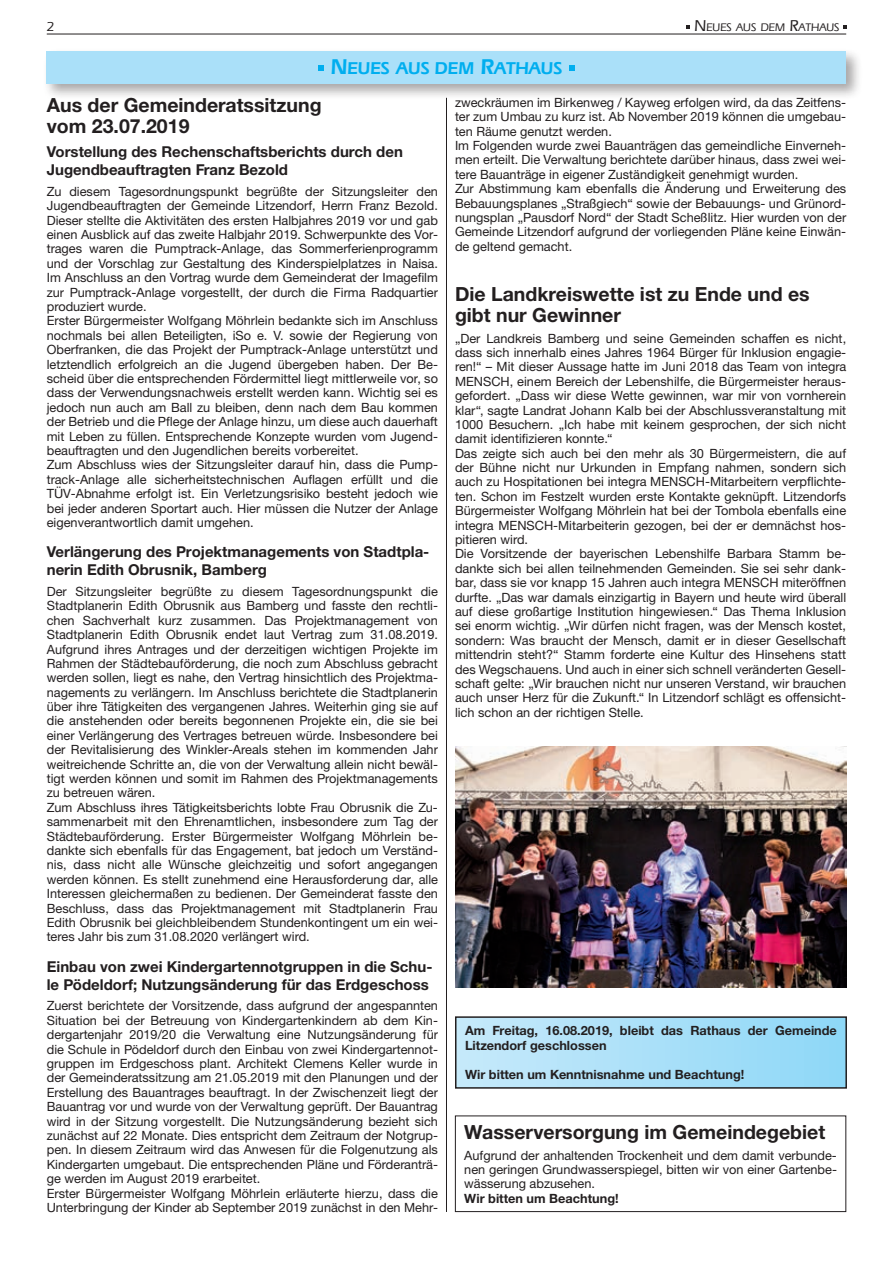
<style>
.page{position:relative;width:893px;height:1263px;background:#fff}
.page>*{position:absolute;margin:0;border:0;box-sizing:border-box;transform-origin:0 0}
.t1{font:700 19.5px/21px "Helvetica Neue LTW1 G";color:#231f20}
.t2{font:600 18px "Eras IT Cby BT";color:#00aeef}
.t3{font:700 15px/18px "Helvetica Neue LTW1 G";color:#231f20}
.t4{font:500 13.5px "Eras IT Cby BT";color:#231f20}
.t5{font:12.75px/14.4px "Helvetica Neue LTW1 G";color:#231f20}
.t6{font:700 12.75px/14.4px "Helvetica Neue LTW1 G";color:#231f20}
.t7{font:500 11.55px "Eras IT Cby BT";color:#231f20}
.s1{font-size:16.5px}
.s2{font-size:22.5px}
</style>
<div class="page">
<hr style="left:47px;top:34px;width:799px;height:1px;background:#231f20">
<hr style="left:446px;top:98px;width:1px;height:1114px;background:#231f20">
<svg style="left:687px;top:25px;width:3px;height:4px"></svg>
<svg style="left:844px;top:25px;width:3px;height:4px"></svg>
<div style="left:43px;top:47px;width:820px;height:53px;background:#231f20;opacity:.4"></div>
<div style="left:47px;top:51px;width:799px;height:33px;background:#aae0f9"></div>
<svg style="left:318px;top:65px;width:6px;height:6px"></svg>
<svg style="left:569px;top:65px;width:6px;height:6px"></svg>
<img style="left:455px;top:746px;width:391px;height:242px">
<div style="left:455px;top:1115px;width:391px;height:97px;border:1px solid #231f20"></div>
<div style="left:456px;top:1017px;width:390px;height:71px;background:linear-gradient(to right,#c7e9fa,#8ed7f7)"></div>
<div style="left:455px;top:1016px;width:392px;height:73px;border:2px solid #231f20"></div>
<p class="t4" style="left:47px;top:18px;width:9px">2</p>
<p class="t7" style="left:695px;top:21px;width:146px"><span class="s1">N</span>EUES AUS DEM <span class="s1">R</span>ATHAUS</p>
<h2 class="t2" style="left:331px;top:57px;width:233px"><span class="s2">N</span>EUES AUS DEM <span class="s2">R</span>ATHAUS</h2>
<h1 class="t1" style="left:47px;top:94px;width:276px">Aus der Gemeinderatssitzung vom 23.07.2019</h1>
<p class="t3" style="left:47px;top:143px;width:358px">Vorstellung des Rechenschaftsberichts durch den<br>Jugendbeauftragten Franz Bezold</p>
<p class="t5" style="left:47px;top:184px;width:393px">Zu diesem Tagesordnungspunkt begrüßte der Sitzungsleiter den Jugendbeauftragten der Gemeinde Litzendorf, Herrn Franz Bezold.<br>Dieser stellte die Aktivitäten des ersten Halbjahres 2019 vor und gab einen Ausblick auf das zweite Halbjahr 2019. Schwerpunkte des Vor&shy;trages waren die Pumptrack-Anlage, das Sommerferienprogramm und der Vorschlag zur Gestaltung des Kinderspielplatzes in Naisa.<br>Im Anschluss an den Vortrag wurde dem Gemeinderat der Imagefilm zur Pumptrack-Anlage vorgestellt, der durch die Firma Radquartier produziert wurde.<br>Erster Bürgermeister Wolfgang Möhrlein bedankte sich im Anschluss nochmals bei allen Beteiligten, iSo e. V. sowie der Regierung von Oberfranken, die das Projekt der Pumptrack-Anlage unterstützt und letztendlich erfolgreich an die Jugend übergeben haben. Der Be&shy;scheid über die entsprechenden Fördermittel liegt mittlerweile vor, so dass der Verwendungsnachweis erstellt werden kann. Wichtig sei es jedoch nun auch am Ball zu bleiben, denn nach dem Bau kommen der Betrieb und die Pflege der Anlage hinzu, um diese auch dauerhaft mit Leben zu füllen. Entsprechende Konzepte wurden vom Jugend&shy;beauftragten und den Jugendlichen bereits vorbereitet.<br>Zum Abschluss wies der Sitzungsleiter darauf hin, dass die Pump&shy;track-Anlage alle sicherheitstechnischen Auflagen erfüllt und die TÜV-Abnahme erfolgt ist. Ein Verletzungsrisiko besteht jedoch wie bei jeder anderen Sportart auch. Hier müssen die Nutzer der Anlage eigenverantwortlich damit umgehen.</p>
<p class="t3" style="left:47px;top:543px;width:384px">Verlängerung des Projektmanagements von Stadtpla&shy;nerin Edith Obrusnik, Bamberg</p>
<p class="t5" style="left:47px;top:584px;width:393px">Der Sitzungsleiter begrüßte zu diesem Tagesordnungspunkt die Stadtplanerin Edith Obrusnik aus Bamberg und fasste den rechtli&shy;chen Sachverhalt kurz zusammen. Das Projektmanagement von Stadtplanerin Edith Obrusnik endet laut Vertrag zum 31.08.2019.<br>Aufgrund ihres Antrages und der derzeitigen wichtigen Projekte im Rahmen der Städtebauförderung, die noch zum Abschluss gebracht werden sollen, liegt es nahe, den Vertrag hinsichtlich des Projektma&shy;nagements zu verlängern. Im Anschluss berichtete die Stadtplanerin über ihre Tätigkeiten des vergangenen Jahres. Weiterhin ging sie auf die anstehenden oder bereits begonnenen Projekte ein, die sie bei einer Verlängerung des Vertrages betreuen würde. Insbesondere bei der Revitalisierung des Winkler-Areals stehen im kommenden Jahr weitreichende Schritte an, die von der Verwaltung allein nicht bewäl&shy;tigt werden können und somit im Rahmen des Projektmanagements zu betreuen wären.<br>Zum Abschluss ihres Tätigkeitsberichts lobte Frau Obrusnik die Zu&shy;sammenarbeit mit den Ehrenamtlichen, insbesondere zum Tag der Städtebauförderung. Erster Bürgermeister Wolfgang Möhrlein be&shy;dankte sich ebenfalls für das Engagement, bat jedoch um Verständ&shy;nis, dass nicht alle Wünsche gleichzeitig und sofort angegangen werden können. Es stellt zunehmend eine Herausforderung dar, alle Interessen gleichermaßen zu bedienen. Der Gemeinderat fasste den Beschluss, dass das Projektmanagement mit Stadtplanerin Frau Edith Obrusnik bei gleichbleibendem Stundenkontingent um ein wei&shy;teres Jahr bis zum 31.08.2020 verlängert wird.</p>
<p class="t3" style="left:47px;top:957px;width:387px">Einbau von zwei Kindergartennotgruppen in die Schu&shy;le Pödeldorf; Nutzungsänderung für das Erdgeschoss</p>
<p class="t5" style="left:47px;top:998px;width:393px">Zuerst berichtete der Vorsitzende, dass aufgrund der angespannten Situation bei der Betreuung von Kindergartenkindern ab dem Kin&shy;dergartenjahr 2019/20 die Verwaltung eine Nutzungsänderung für die Schule in Pödeldorf durch den Einbau von zwei Kindergartennot&shy;gruppen im Erdgeschoss plant. Architekt Clemens Keller wurde in der Gemeinderatssitzung am 21.05.2019 mit den Planungen und der Erstellung des Bauantrages beauftragt. In der Zwischenzeit liegt der Bauantrag vor und wurde von der Verwaltung geprüft. Der Bauantrag wird in der Sitzung vorgestellt. Die Nutzungsänderung bezieht sich zunächst auf 22 Monate. Dies entspricht dem Zeitraum der Notgrup&shy;pen. In diesem Zeitraum wird das Anwesen für die Folgenutzung als Kindergarten umgebaut. Die entsprechenden Pläne und Förderanträ&shy;ge werden im August 2019 erarbeitet.<br>Erster Bürgermeister Wolfgang Möhrlein erläuterte hierzu, dass die Unterbringung der Kinder ab September 2019 zunächst in den Mehr-</p>
<p class="t5" style="left:455px;top:95px;width:393px">zweckräumen im Birkenweg / Kayweg erfolgen wird, da das Zeitfens&shy;ter zum Umbau zu kurz ist. Ab November 2019 können die umgebau&shy;ten Räume genutzt werden.<br>Im Folgenden wurde zwei Bauanträgen das gemeindliche Einverneh&shy;men erteilt. Die Verwaltung berichtete darüber hinaus, dass zwei wei&shy;tere Bauanträge in eigener Zuständigkeit genehmigt wurden.<br>Zur Abstimmung kam ebenfalls die Änderung und Erweiterung des Bebauungsplanes „Straßgiech“ sowie der Bebauungs- und Grünord&shy;nungsplan „Pausdorf Nord“ der Stadt Scheßlitz. Hier wurden von der Gemeinde Litzendorf aufgrund der vorliegenden Pläne keine Einwän&shy;de geltend gemacht.</p>
<h1 class="t1" style="left:455px;top:283px;width:356px">Die Landkreiswette ist zu Ende und es gibt nur Gewinner</h1>
<p class="t5" style="left:455px;top:331px;width:393px">„Der Landkreis Bamberg und seine Gemeinden schaffen es nicht, dass sich innerhalb eines Jahres 1964 Bürger für Inklusion engagie&shy;ren!“ – Mit dieser Aussage hatte im Juni 2018 das Team von integra MENSCH, einem Bereich der Lebenshilfe, die Bürgermeister heraus&shy;gefordert. „Dass wir diese Wette gewinnen, war mir von vornherein klar“, sagte Landrat Johann Kalb bei der Abschlussveranstaltung mit 1000 Besuchern. „Ich habe mit keinem gesprochen, der sich nicht damit identifizieren konnte.“<br>Das zeigte sich auch bei den mehr als 30 Bürgermeistern, die auf der Bühne nicht nur Urkunden in Empfang nahmen, sondern sich auch zu Hospitationen bei integra MENSCH-Mitarbeitern verpflichte&shy;ten. Schon im Festzelt wurden erste Kontakte geknüpft. Litzendorfs Bürgermeister Wolfgang Möhrlein hat bei der Tombola ebenfalls eine integra MENSCH-Mitarbeiterin gezogen, bei der er demnächst hos&shy;pitieren wird.<br>Die Vorsitzende der bayerischen Lebenshilfe Barbara Stamm be&shy;dankte sich bei allen teilnehmenden Gemeinden. Sie sei sehr dank&shy;bar, dass sie vor knapp 15 Jahren auch integra MENSCH miteröffnen durfte. „Das war damals einzigartig in Bayern und heute wird überall auf diese großartige Institution hingewiesen.“ Das Thema Inklusion sei enorm wichtig. „Wir dürfen nicht fragen, was der Mensch kostet, sondern: Was braucht der Mensch, damit er in dieser Gesellschaft mittendrin steht?“ Stamm forderte eine Kultur des Hinsehens statt des Wegschauens. Und auch in einer sich schnell veränderten Gesell&shy;schaft gelte: „Wir brauchen nicht nur unseren Verstand, wir brauchen auch unser Herz für die Zukunft.“ In Litzendorf schlägt es offensicht&shy;lich schon an der richtigen Stelle.</p>
<p class="t6" style="left:465px;top:1024px;width:373px">Am Freitag, 16.08.2019, bleibt das Rathaus der Gemeinde<br>Litzendorf geschlossen</p>
<p class="t6" style="left:465px;top:1067px;width:281px">Wir bitten um Kenntnisnahme und Beachtung!</p>
<h1 class="t1" style="left:464px;top:1121px;width:362px">Wasserversorgung im Gemeindegebiet</h1>
<p class="t5" style="left:464px;top:1148px;width:374px;text-align:justify">Aufgrund der anhaltenden Trockenheit und dem damit verbunde&shy;nen geringen Grundwasserspiegel, bitten wir von einer Gartenbe&shy;wässerung abzusehen.</p>
<p class="t6" style="left:464px;top:1191px;width:156px">Wir bitten um Beachtung!</p>
</div>
